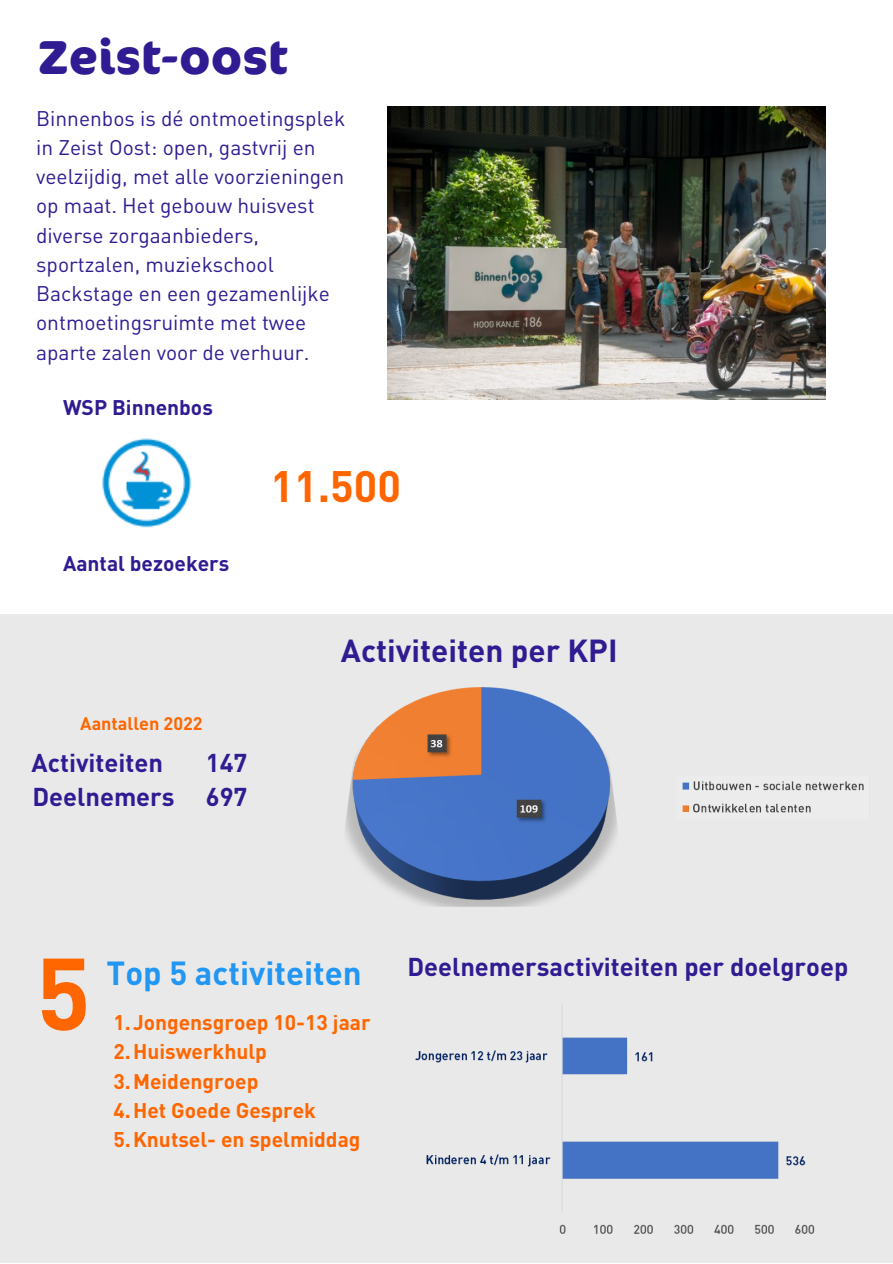
<style>
.page{position:relative;width:893px;height:1264px;background:#fff}
.page>*{position:absolute;margin:0;border:0;box-sizing:border-box;transform-origin:0 0}
.t1{font:700 100.35px "DINOT";color:#f60}
.t2{font:700 47.55px "Cocon OT";color:#311b92}
.t3{font:700 43.5px "DINOT";color:#f60}
.t4{font:700 33px "DINOT";color:#2196f3}
.t5{font:700 31.5px "DINOT";color:#311b92}
.t6{font:700 25.5px/34.2px "DINOT";color:#311b92}
.t7{font:21px/29.2px "DINOT";color:#311b92}
.t8{font:700 21px/29.2px "DINOT";color:#f60}
.t9{font:700 21px "DINOT";color:#311b92}
.t10{font:700 18px "DINOT";color:#f60}
</style>
<div class="page">
<img style="left:102px;top:438px;width:90px;height:90px">
<img style="left:387px;top:107px;width:438px;height:292px">
<div style="left:0;top:613px;width:892px;height:649px;background:#e9e9e9"></div>
<img style="left:345px;top:687px;width:519px;height:220px">
<img style="left:415px;top:1004px;width:400px;height:230px">
<h2 class="t2" style="left:38px;top:23px;width:251px">Zeist-oost</h2>
<p class="t7" style="left:36px;top:102px;width:310px">Binnenbos is dé ontmoetingsplek in Zeist Oost: open, gastvrij en veelzijdig, met alle voorzieningen op maat. Het gebouw huisvest diverse zorgaanbieders, sportzalen, muziekschool<br>Backstage en een gezamenlijke ontmoetingsruimte met twee aparte zalen voor de verhuur.</p>
<p class="t9" style="left:63px;top:393px;width:151px">WSP Binnenbos</p>
<p class="t9" style="left:63px;top:549px;width:168px">Aantal bezoekers</p>
<p class="t10" style="left:80px;top:711px;width:124px">Aantallen 2022</p>
<p class="t6" style="left:32px;top:744px;width:144px">Activiteiten<br>Deelnemers</p>
<p class="t6" style="left:206px;top:744px;width:43px">147<br>697</p>
<h3 class="t3" style="left:270px;top:456px;width:132px">11.500</h3>
<h3 class="t5" style="left:341px;top:629px;width:278px">Activiteiten per KPI</h3>
<h1 class="t1" style="left:36px;top:925px;width:56px">5</h1>
<h3 class="t4" style="left:106px;top:950px;width:257px">Top 5 activiteiten</h3>
<p class="t8" style="left:113px;top:1007px;width:258px">1.Jongensgroep 10-13 jaar<br>2.Huiswerkhulp<br>3.Meidengroep<br>4.Het Goede Gesprek<br>5.Knutsel- en spelmiddag</p>
<p class="t6" style="left:407px;top:948px;width:442px">Deelnemersactiviteiten per doelgroep</p>
</div>
